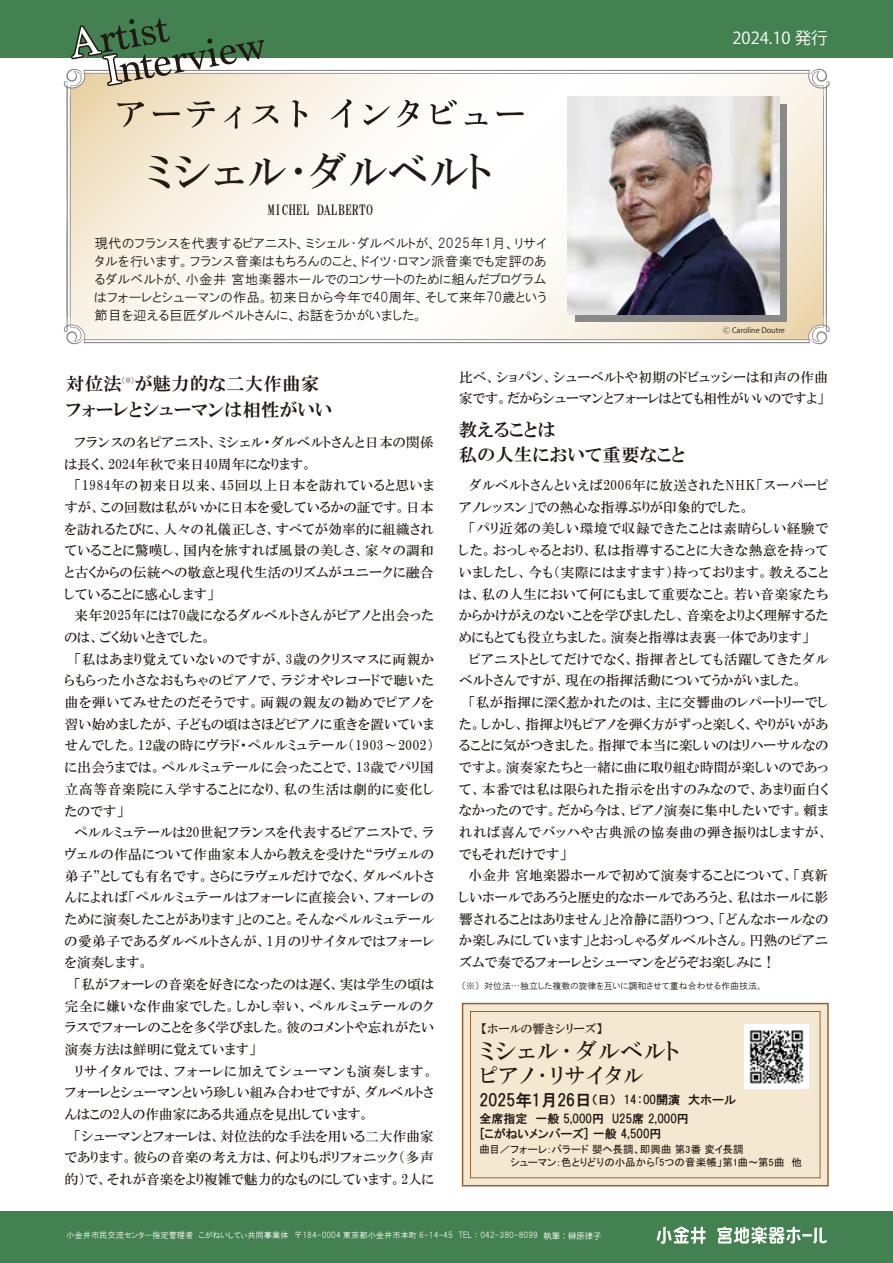
<style>
.page{position:relative;width:893px;height:1263px;background:#fff}
.page>*{position:absolute;margin:0;border:0;box-sizing:border-box;transform-origin:0 0}
.t1{font:40.5px "HGP Mincho B";letter-spacing:.06em;color:#221815}
.t2{font:22.5px "HGP Mincho B";letter-spacing:.075em;color:#221815}
.t3{font:21px "HGP Mincho B";letter-spacing:.075em;color:#221815}
.t4{font:18px/25.5px "HGP Mincho E";letter-spacing:.04em;color:#221815}
.t5{font:16.5px "Koz Go Pr 6 N";color:#fff}
.t6{font:14.1px "HG Mincho B";color:#221815}
.t7{font:13.5px/21.8px "HGP Mincho B";letter-spacing:.04em;color:#221815}
.t8{font:13.5px/18px "HGP Gothic M";letter-spacing:.01em;color:#221815;text-align:justify}
.t9{font:13.5px/21.8px "HGP Mincho B";letter-spacing:.01em;color:#221815}
.t10{font:12px/14.9px "HGP Gothic E";color:#221815}
.t11{font:12px "HGS Gothic E";color:#221815}
.t12{font:12px "HGP Mincho B";letter-spacing:.025em;color:#221815}
.t13{font:10.5px/12.8px "MS P Gothic";letter-spacing:.01em;color:#221815}
.t14{font:9px "HGP Gothic M";color:#221815}
.t15{font:8.25px "HGP Gothic M";color:#fff}
.t16{font:7.5px "Koz Go Pr 6 N";color:#221815}
.t17{font:7.5px "Koz Go Pr 6 N";color:#221815;scale:.91 1}
.s1{font-size:16.5px}
.s2{font-family:"Koz Go Pr 6 N"}
</style>
<div class="page">
<div style="left:0;top:0;width:893px;height:58px;background:#448151"></div>
<div style="left:0;top:1211px;width:893px;height:52px;background:#448151"></div>
<svg style="left:264px;top:69px;width:563px;height:18px;fill:#fcfaf6"></svg>
<svg style="left:66px;top:96px;width:19px;height:248px"></svg>
<svg style="left:84px;top:87px;width:746px;height:256px"></svg>
<svg style="left:85px;top:96px;width:742px;height:248px;fill:#fdfaf6"></svg>
<svg style="left:657px;top:1226px;width:49px;height:18px"></svg>
<svg style="left:717px;top:1226px;width:110px;height:18px"></svg>
<svg style="left:69px;top:18px;width:195px;height:77px"></svg>
<svg style="left:117px;top:102px;width:27px;height:25px"></svg>
<svg style="left:153px;top:111px;width:27px;height:5px"></svg>
<svg style="left:187px;top:101px;width:28px;height:27px"></svg>
<svg style="left:224px;top:106px;width:16px;height:23px"></svg>
<svg style="left:252px;top:105px;width:26px;height:19px"></svg>
<svg style="left:292px;top:100px;width:15px;height:27px"></svg>
<svg style="left:331px;top:99px;width:21px;height:29px"></svg>
<svg style="left:364px;top:105px;width:26px;height:20px"></svg>
<svg style="left:397px;top:100px;width:22px;height:27px"></svg>
<svg style="left:430px;top:100px;width:27px;height:24px"></svg>
<svg style="left:465px;top:113px;width:23px;height:12px"></svg>
<svg style="left:497px;top:111px;width:27px;height:5px"></svg>
<div style="left:575px;top:104px;width:212px;height:218px;background:#898989"></div>
<img style="left:567px;top:96px;width:212px;height:218px">
<div style="left:463px;top:1003px;width:365px;height:183px;background:#f5e8d1"></div>
<div style="left:470px;top:1011px;width:350px;height:167px;border:1px solid #956134"></div>
<div style="left:462px;top:1003px;width:367px;height:183px;border:2px solid #956134"></div>
<img style="left:744px;top:1024px;width:65px;height:64px">
<h1 class="t1" style="left:147px;top:150px;width:346px">ミシェル･ダルベルト</h1>
<p class="t6" style="left:268px;top:202px;width:107px">MICHEL DALBERTO</p>
<p class="t8" style="left:95px;top:234px;width:453px">現代のフランスを代表するピアニスト、ミシェル・ダルベルトが、2025年1月、リサイタルを行います。フランス音楽はもちろんのこと、ドイツ・ロマン派音楽でも定評のあるダルベルトが、小金井 宮地楽器ホールでのコンサートのために組んだプログラムはフォーレとシューマンの作品。初来日から今年で40周年、そして来年70歳という節目を迎える巨匠ダルベルトさんに、お話をうかがいました。</p>
<p class="t5" style="left:732px;top:29px;width:97px">2024.10 発行</p>
<p class="t16" style="left:723px;top:326px;width:64px">Ⓒ Caroline Doutre</p>
<h3 class="t4" style="left:66px;top:371px;width:267px">対位法　が魅力的な二大作曲家フォーレとシューマンは相性がいい</h3>
<p class="t17" style="left:118px;top:376px;width:24px">（※）</p>
<p class="t7" style="left:65px;top:431px;width:370px">　フランスの名ピアニスト、ミシェル・ダルベルトさんと日本の関係は長く、2024年秋で来日40周年になります。<br>　「1984年の初来日以来、45回以上日本を訪れていると思いますが、この回数は私がいかに日本を愛しているかの証です。日本を訪れるたびに、人々の礼儀正しさ、すべてが効率的に組織されていることに驚嘆し、国内を旅すれば風景の美しさ、家々の調和と古くからの伝統への敬意と現代生活のリズムがユニークに融合していることに感心します」<br>　来年2025年には70歳になるダルベルトさんがピアノと出会ったのは、ごく幼いときでした。<br>　「私はあまり覚えていないのですが、3歳のクリスマスに両親からもらった小さなおもちゃのピアノで、ラジオやレコードで聴いた曲を弾いてみせたのだそうです。両親の親友の勧めでピアノを習い始めましたが、子どもの頃はさほどピアノに重きを置いていませんでした。12歳の時にヴラド・ペルルミュテール（1903～2002）に出会うまでは。ペルルミュテールに会ったことで、13歳でパリ国立高等音楽院に入学することになり、私の生活は劇的に変化したのです」<br>　ペルルミュテールは20世紀フランスを代表するピアニストで、ラヴェルの作品について作曲家本人から教えを受けた“ラヴェルの弟子”としても有名です。さらにラヴェルだけでなく、ダルベルトさんによれば「ペルルミュテールはフォーレに直接会い、フォーレのために演奏したことがあります」とのこと。そんなペルルミュテールの愛弟子であるダルベルトさんが、1月のリサイタルではフォーレを演奏します。<br>　「私がフォーレの音楽を好きになったのは遅く、実は学生の頃は完全に嫌いな作曲家でした。しかし幸い、ペルルミュテールのクラスでフォーレのことを多く学びました。彼のコメントや忘れがたい演奏方法は鮮明に覚えています」<br>　リサイタルでは、フォーレに加えてシューマンも演奏します。フォーレとシューマンという珍しい組み合わせですが、ダルベルトさんはこの2人の作曲家にある共通点を見出しています。<br>　「シューマンとフォーレは、対位法的な手法を用いる二大作曲家であります。彼らの音楽の考え方は、何よりもポリフォニック（多声的）で、それが音楽をより複雑で魅力的なものにしています。2人に</p>
<p class="t9" style="left:459px;top:366px;width:370px">比べ、ショパン、シューベルトや初期のドビュッシーは和声の作曲家です。だからシューマンとフォーレはとても相性がいいのですよ」</p>
<h3 class="t4" style="left:459px;top:417px;width:227px">教えることは<br>私の人生において重要なこと</h3>
<p class="t7" style="left:459px;top:474px;width:370px">　ダルベルトさんといえば2006年に放送されたNHK「スーパーピアノレッスン」での熱心な指導ぶりが印象的でした。<br>　「パリ近郊の美しい環境で収録できたことは素晴らしい経験でした。おっしゃるとおり、私は指導することに大きな熱意を持っていましたし、今も（実際にはますます）持っております。教えることは、私の人生において何にもまして重要なこと。若い音楽家たちからかけがえのないことを学びましたし、音楽をよりよく理解するためにもとても役立ちました。演奏と指導は表裏一体であります」<br>　ピアニストとしてだけでなく、指揮者としても活躍してきたダルベルトさんですが、現在の指揮活動についてうかがいました。<br>　「私が指揮に深く惹かれたのは、主に交響曲のレパートリーでした。しかし、指揮よりもピアノを弾く方がずっと楽しく、やりがいがあることに気がつきました。指揮で本当に楽しいのはリハーサルなのですよ。演奏家たちと一緒に曲に取り組む時間が楽しいのであって、本番では私は限られた指示を出すのみなので、あまり面白くなかったのです。だから今は、ピアノ演奏に集中したいです。頼まれれば喜んでバッハや古典派の協奏曲の弾き振りはしますが、でもそれだけです」<br>　小金井 宮地楽器ホールで初めて演奏することについて、「真新しいホールであろうと歴史的なホールであろうと、私はホールに影響されることはありません」と冷静に語りつつ、「どんなホールなのか楽しみにしています」とおっしゃるダルベルトさん。円熟のピアニズムで奏でるフォーレとシューマンをどうぞお楽しみに！</p>
<p class="t14" style="left:462px;top:982px;width:303px">（※）対位法…独立した複数の旋律を互いに調和させて重ね合わせる作曲技法。</p>
<p class="t12" style="left:481px;top:1023px;width:123px">【ホールの響きシリーズ】</p>
<h2 class="t2" style="left:480px;top:1039px;width:200px">ミシェル･ダルベルト</h2>
<h3 class="t3" style="left:480px;top:1064px;width:164px">ピアノ･リサイタル</h3>
<p class="t11" style="left:479px;top:1094px;width:258px"><span class="s1">2025年1月26日</span>（日） 14 : 00開演 大ホール</p>
<p class="t10" style="left:479px;top:1111px;width:211px">全席指定　一般 5,000円　U25席 2,000円[こがねいメンバーズ] 一般 4,500円</p>
<p class="t13" style="left:479px;top:1143px;width:324px">曲目／フォーレ：バラード 嬰ヘ長調、即興曲 第3番 変イ長調<br>　　　　 シューマン：色とりどりの小品から「5つの音楽帳」第1曲～第5曲　他</p>
<p class="t15" style="left:66px;top:1231px;width:536px">小金井市民交流センター指定管理者 こがねいしてぃ共同事業体　〒184-0004 東京都小金井市本町 6-14-45 TEL ： 042-380-8099　<span class="s2">執筆：榊原律子</span></p>
</div>
